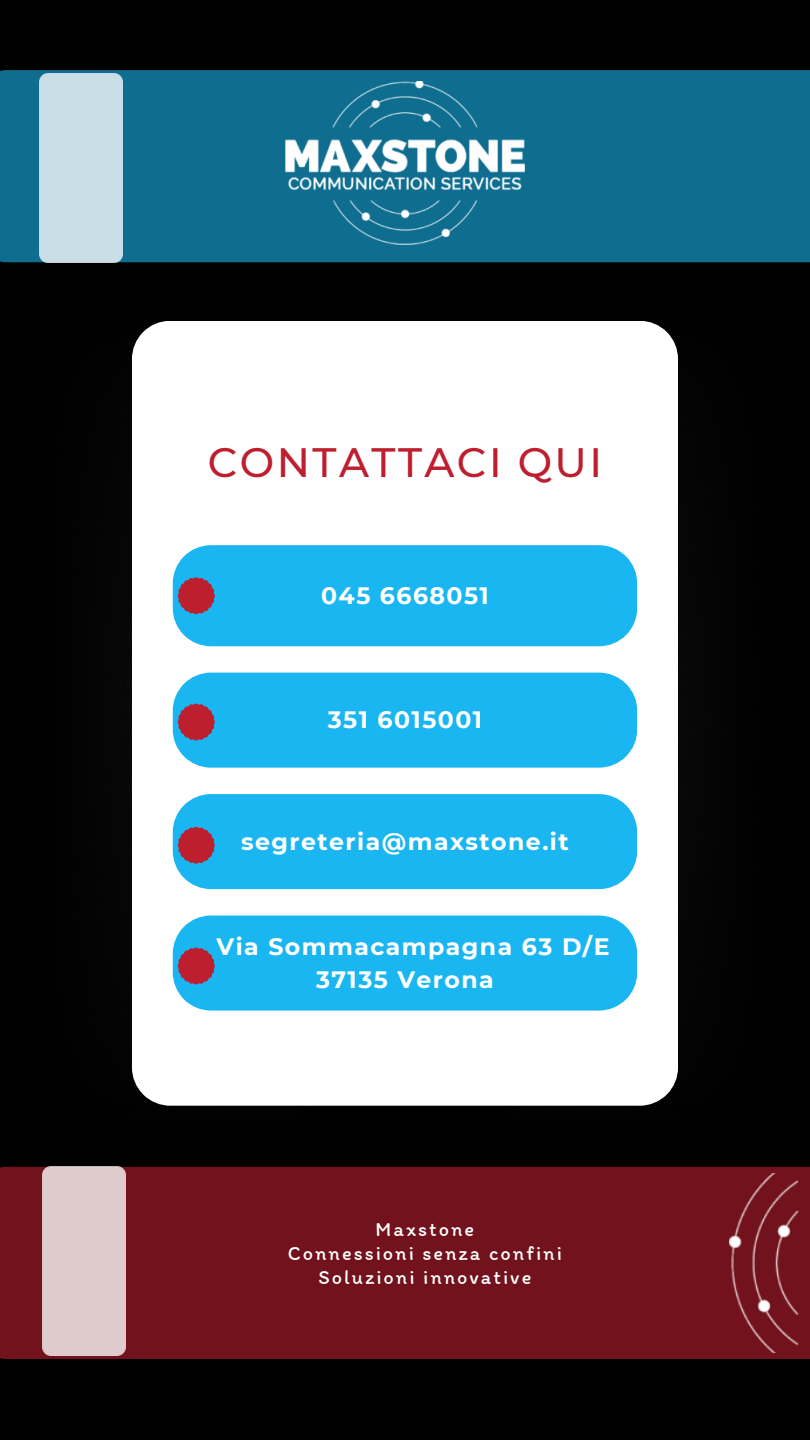
<style>
.page{position:relative;width:810px;height:1440px;background:#000}
.page>*{position:absolute;margin:0;border:0;box-sizing:border-box;transform-origin:0 0}
.t1{font:500 41px "Montserrat";letter-spacing:.06em;color:#bd1f2f}
.t2{font:700 23.7px/33px "Montserrat";letter-spacing:.06em;color:#fff}
.t3{font:20.2px/24px "Itim";letter-spacing:.1em;color:#fff;text-align:center}
</style>
<div class="page">
<div style="left:132px;top:321px;width:546px;height:785px;background:#fff"></div>
<div style="left:173px;top:545px;width:464px;height:101px;background:#1ab6f1"></div>
<div style="left:0;top:70px;width:810px;height:192px;background:#0f6d90"></div>
<img style="left:285px;top:81px;width:240px;height:163px">
<div style="left:0;top:1167px;width:810px;height:192px;background:#71121c"></div>
<div style="left:43px;top:1167px;width:83px;height:189px;background:#dfcacc"></div>
<div style="left:39px;top:73px;width:84px;height:189px;background:#c9dee6"></div>
<svg style="left:178px;top:577px;width:37px;height:37px"></svg>
<div style="left:173px;top:673px;width:464px;height:95px;background:#1ab6f1"></div>
<div style="left:173px;top:794px;width:464px;height:95px;background:#1ab6f1"></div>
<div style="left:173px;top:916px;width:464px;height:95px;background:#1ab6f1"></div>
<img style="left:729px;top:1174px;width:81px;height:178px">
<h3 class="t1" style="left:208px;top:437px;width:396px">CONTATTACI QUI</h3>
<p class="t2" style="left:321px;top:579px;width:169px">045 6668051</p>
<p class="t2" style="left:328px;top:703px;width:156px">351 6015001</p>
<p class="t2" style="left:241px;top:825px;width:329px">segreteria@maxstone.it</p>
<h1 class="t2" style="left:316px;top:930px;width:295px;text-indent:-99px">Via Sommacampagna 63 D/E<br>37135 Verona</h1>
<h3 class="t3" style="left:288px;top:1217px;width:276px">Maxstone<br>Connessioni senza confini<br>Soluzioni innovative</h3>
</div>
